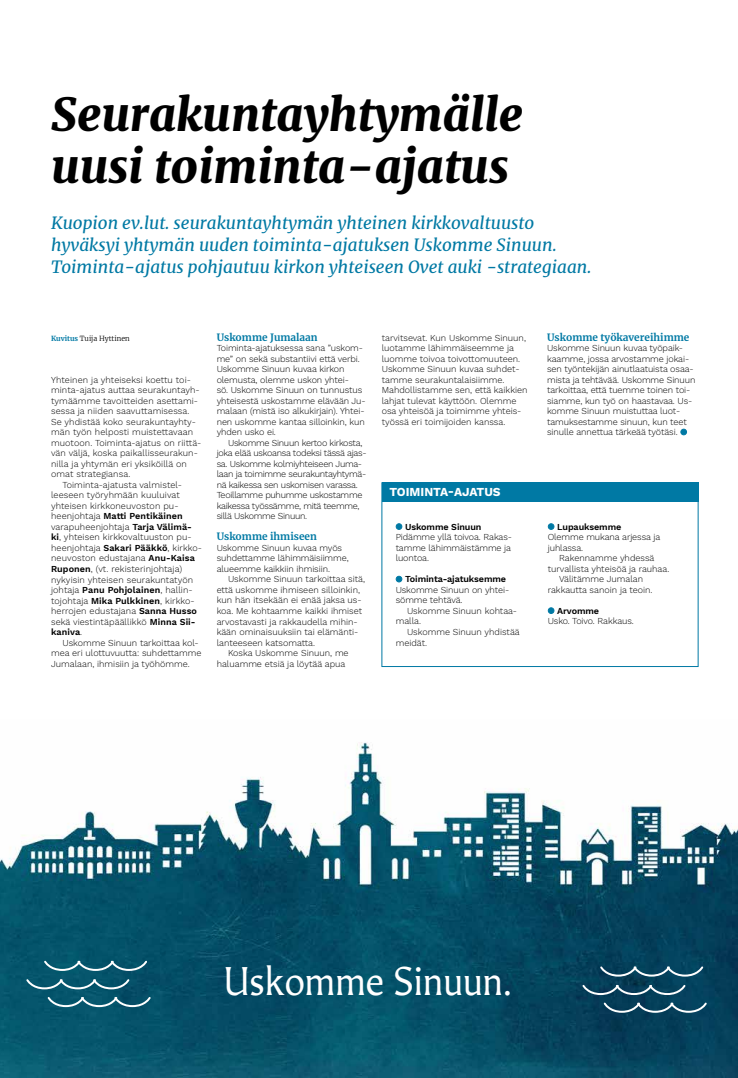
<style>
.page{position:relative;width:738px;height:1078px;background:#fff}
.page>*{position:absolute;margin:0;border:0;box-sizing:border-box;transform-origin:0 0}
.t1{font:italic 900 46px/52.5px "Merriweather";color:#000}
.t2{font:38px "Martti";color:#fff}
.t3{font:italic 17px/22px "Merriweather";color:#0079a4}
.t4{font:700 12px "Work Sans";color:#fff}
.t5{font:700 10px "Merriweather";color:#0079a4}
.t6{font:300 9px/10.5px "Work Sans";letter-spacing:-.005em;color:#000}
.t7{font:300 9px/10.5px "Work Sans";letter-spacing:-.03em;color:#000}
.t8{font:600 9px "Work Sans";letter-spacing:-.01em;color:#000}
.t9{font:600 9px "Work Sans";letter-spacing:.01em;color:#000}
.t10{font:300 7px "Merriweather";color:#000}
.s1{font-weight:700;color:#0079a4}
.s2{font-weight:300}
.s3{font-weight:600}
</style>
<div class="page">
<img style="left:0;top:742px;width:737px;height:335px">
<svg style="left:43px;top:959px;width:105px;height:12px"></svg>
<svg style="left:25px;top:977px;width:126px;height:30px;background:#24687c"></svg>
<svg style="left:598px;top:965px;width:105px;height:12px"></svg>
<svg style="left:581px;top:983px;width:105px;height:12px"></svg>
<svg style="left:602px;top:1001px;width:105px;height:12px"></svg>
<div style="left:381px;top:482px;width:316px;height:20px;background:#0079a4"></div>
<div style="left:395px;top:523px;width:7px;height:7px;border:1px solid #0079a4;border-radius:50%"></div>
<div style="left:395px;top:575px;width:7px;height:7px;border:1px solid #0079a4;border-radius:50%"></div>
<div style="left:547px;top:523px;width:7px;height:7px;border:1px solid #0079a4;border-radius:50%"></div>
<div style="left:547px;top:607px;width:7px;height:7px;border:1px solid #0079a4;border-radius:50%"></div>
<svg style="left:681px;top:429px;width:5px;height:6px"></svg>
<div style="left:679px;top:428px;width:7px;height:7px;border:1px solid #0079a4;border-radius:50%"></div>
<div style="left:381px;top:482px;width:316px;height:184px;border:1px solid #0079a4"></div>
<h1 class="t1" style="left:51px;top:86px;width:473px">Seurakuntayhtymälle uusi toiminta-ajatus</h1>
<h3 class="t3" style="left:51px;top:211px;width:541px">Kuopion ev.lut. seurakuntayhtymän yhteinen kirkkovaltuusto hyväksyi yhtymän uuden toiminta-ajatuksen Uskomme Sinuun.<br>Toiminta-ajatus pohjautuu kirkon yhteiseen Ovet auki -strategiaan.</h3>
<p class="t10" style="left:51px;top:333px;width:80px"><span class="s1">Kuvitus</span> Tuija Hyttinen</p>
<p class="t6" style="left:51px;top:375px;width:141px">Yhteinen ja yhteiseksi koettu toi-</p>
<p class="t6" style="left:51px;top:385px;width:150px">minta-ajatus auttaa seurakuntayh-</p>
<p class="t6" style="left:51px;top:396px;width:148px">tymäämme tavoitteiden asettami-</p>
<p class="t6" style="left:51px;top:406px;width:140px">sessa ja niiden saavuttamisessa.</p>
<p class="t6" style="left:51px;top:417px;width:146px">Se yhdistää koko seurakuntayhty-</p>
<p class="t6" style="left:51px;top:427px;width:143px">män työn helposti muistettavaan</p>
<p class="t6" style="left:51px;top:438px;width:152px">muotoon. Toiminta-ajatus on riittä-</p>
<p class="t6" style="left:51px;top:448px;width:148px">vän väljä, koska paikallisseurakun-</p>
<p class="t6" style="left:51px;top:459px;width:137px">nilla ja yhtymän eri yksiköillä on</p>
<p class="t6" style="left:51px;top:469px;width:81px">omat strategiansa.</p>
<p class="t6" style="left:62px;top:480px;width:121px">Toiminta-ajatusta valmistel-</p>
<p class="t6" style="left:51px;top:490px;width:130px">leeseen työryhmään kuuluivat</p>
<p class="t6" style="left:51px;top:501px;width:129px">yhteisen kirkkoneuvoston pu-</p>
<p class="t9" style="left:51px;top:511px;width:133px"><span class="s2">heenjohtaja</span> Matti Pentikäinen</p>
<p class="t6" style="left:51px;top:522px;width:142px">varapuheenjohtaja <span class="s3">Tarja Välimä-</span></p>
<p class="t6" style="left:51px;top:532px;width:142px"><span class="s3">ki</span>, yhteisen kirkkovaltuuston pu-</p>
<p class="t6" style="left:51px;top:543px;width:152px">heenjohtaja <span class="s3">Sakari Pääkkö</span>, kirkko-</p>
<p class="t6" style="left:51px;top:553px;width:145px">neuvoston edustajana <span class="s3">Anu-Kaisa</span></p>
<p class="t6" style="left:51px;top:564px;width:133px"><span class="s3">Ruponen</span>, (vt. rekisterinjohtaja)</p>
<p class="t6" style="left:51px;top:574px;width:143px">nykyisin yhteisen seurakuntatyön</p>
<p class="t6" style="left:51px;top:585px;width:143px">johtaja <span class="s3">Panu Pohjolainen</span>, hallin-</p>
<p class="t6" style="left:51px;top:595px;width:145px">tojohtaja <span class="s3">Mika Pulkkinen</span>, kirkko-</p>
<p class="t6" style="left:51px;top:606px;width:147px">herrojen edustajana <span class="s3">Sanna Husso</span></p>
<p class="t6" style="left:51px;top:616px;width:146px">sekä viestintäpäällikkö <span class="s3">Minna Sii-</span></p>
<p class="t8" style="left:51px;top:626px;width:33px">kaniva<span class="s2">.</span></p>
<p class="t6" style="left:62px;top:637px;width:138px">Uskomme Sinuun tarkoittaa kol-</p>
<p class="t6" style="left:51px;top:648px;width:152px">mea eri ulottuvuutta: suhdettamme</p>
<p class="t6" style="left:51px;top:658px;width:140px">Jumalaan, ihmisiin ja työhömme.</p>
<p class="t5" style="left:216px;top:330px;width:102px">Uskomme Jumalaan</p>
<p class="t6" style="left:216px;top:343px;width:150px">Toiminta-ajatuksessa sana ”uskom&shy;me” on sekä substantiivi että verbi.<br>Uskomme Sinuun kuvaa kirkon olemusta, olemme uskon yhtei-<br>sö. Uskomme Sinuun on tunnustus yhteisestä uskostamme elävään Ju&shy;malaan (mistä iso alkukirjain). Yhtei&shy;nen uskomme kantaa silloinkin, kun yhden usko ei.</p>
<p class="t7" style="left:216px;top:438px;width:151px;text-indent:11px">Uskomme Sinuun kertoo kirkosta, joka elää uskoansa todeksi tässä ajas&shy;sa. Uskomme kolmiyhteiseen Juma&shy;laan ja toimimme seurakuntayhtymä&shy;nä kaikessa sen uskomisen varassa.<br>Teoillamme puhumme uskostamme kaikessa työssämme, mitä teemme, sillä Uskomme Sinuun.</p>
<p class="t5" style="left:216px;top:529px;width:102px">Uskomme ihmiseen</p>
<p class="t6" style="left:216px;top:543px;width:133px">Uskomme Sinuun kuvaa myös suhdettamme lähimmäisiimme, alueemme kaikkiin ihmisiin.</p>
<p class="t6" style="left:228px;top:574px;width:138px">Uskomme Sinuun tarkoittaa sitä,</p>
<p class="t6" style="left:216px;top:585px;width:145px">että uskomme ihmiseen silloinkin,</p>
<p class="t6" style="left:216px;top:595px;width:146px">kun hän itsekään ei enää jaksa us-</p>
<p class="t6" style="left:216px;top:606px;width:147px">koa. Me kohtaamme kaikki ihmiset</p>
<p class="t6" style="left:216px;top:616px;width:142px">arvostavasti ja rakkaudella mihin-</p>
<p class="t6" style="left:216px;top:627px;width:143px">kään ominaisuuksiin tai elämänti-</p>
<p class="t6" style="left:216px;top:637px;width:100px">lanteeseen katsomatta.</p>
<p class="t6" style="left:228px;top:648px;width:122px">Koska Uskomme Sinuun, me</p>
<p class="t6" style="left:216px;top:658px;width:130px">haluamme etsiä ja löytää apua</p>
<p class="t6" style="left:381px;top:333px;width:147px">tarvitsevat. Kun Uskomme Sinuun, luotamme lähimmäiseemme ja luomme toivoa toivottomuuteen.<br>Uskomme Sinuun kuvaa suhdet&shy;tamme seurakuntalaisiimme.<br>Mahdollistamme sen, että kaikkien lahjat tulevat käyttöön. Olemme osa yhteisöä ja toimimme yhteis&shy;työssä eri toimijoiden kanssa.</p>
<h3 class="t4" style="left:389px;top:485px;width:113px">TOIMINTA-AJATUS</h3>
<p class="t8" style="left:405px;top:521px;width:78px">Uskomme Sinuun</p>
<p class="t6" style="left:395px;top:532px;width:118px;text-align:justify">Pidämme yllä toivoa. Rakas&shy;tamme lähimmäistämme ja luontoa.</p>
<p class="t8" style="left:405px;top:574px;width:102px">Toiminta-ajatuksemme</p>
<p class="t6" style="left:395px;top:585px;width:115px">Uskomme Sinuun on yhtei&shy;sömme tehtävä.</p>
<p class="t6" style="left:395px;top:606px;width:123px;text-indent:11px">Uskomme Sinuun kohtaa&shy;malla.</p>
<p class="t6" style="left:395px;top:627px;width:125px;text-indent:11px">Uskomme Sinuun yhdistää meidät.</p>
<p class="t5" style="left:546px;top:330px;width:144px">Uskomme työkavereihimme</p>
<p class="t6" style="left:546px;top:343px;width:150px">Uskomme Sinuun kuvaa työpaik&shy;kaamme, jossa arvostamme jokai&shy;sen työntekijän ainutlaatuista osaa&shy;mista ja tehtävää. Uskomme Sinuun tarkoittaa, että tuemme toinen toi&shy;siamme, kun työ on haastavaa. Us&shy;komme Sinuun muistuttaa luot&shy;tamuksestamme sinuun, kun teet sinulle annettua tärkeää työtäsi.</p>
<p class="t8" style="left:557px;top:521px;width:65px">Lupauksemme</p>
<p class="t6" style="left:547px;top:532px;width:114px">Olemme mukana arjessa ja juhlassa.</p>
<p class="t6" style="left:558px;top:553px;width:97px">Rakennamme yhdessä</p>
<p class="t6" style="left:547px;top:564px;width:123px">turvallista yhteisöä ja rauhaa.</p>
<p class="t6" style="left:558px;top:574px;width:86px">Välitämme Jumalan</p>
<p class="t6" style="left:547px;top:585px;width:106px">rakkautta sanoin ja teoin.</p>
<p class="t8" style="left:557px;top:605px;width:43px">Arvomme</p>
<p class="t6" style="left:547px;top:616px;width:87px">Usko. Toivo. Rakkaus.</p>
<h2 class="t2" style="left:224px;top:957px;width:289px">Uskomme Sinuun.</h2>
</div>
